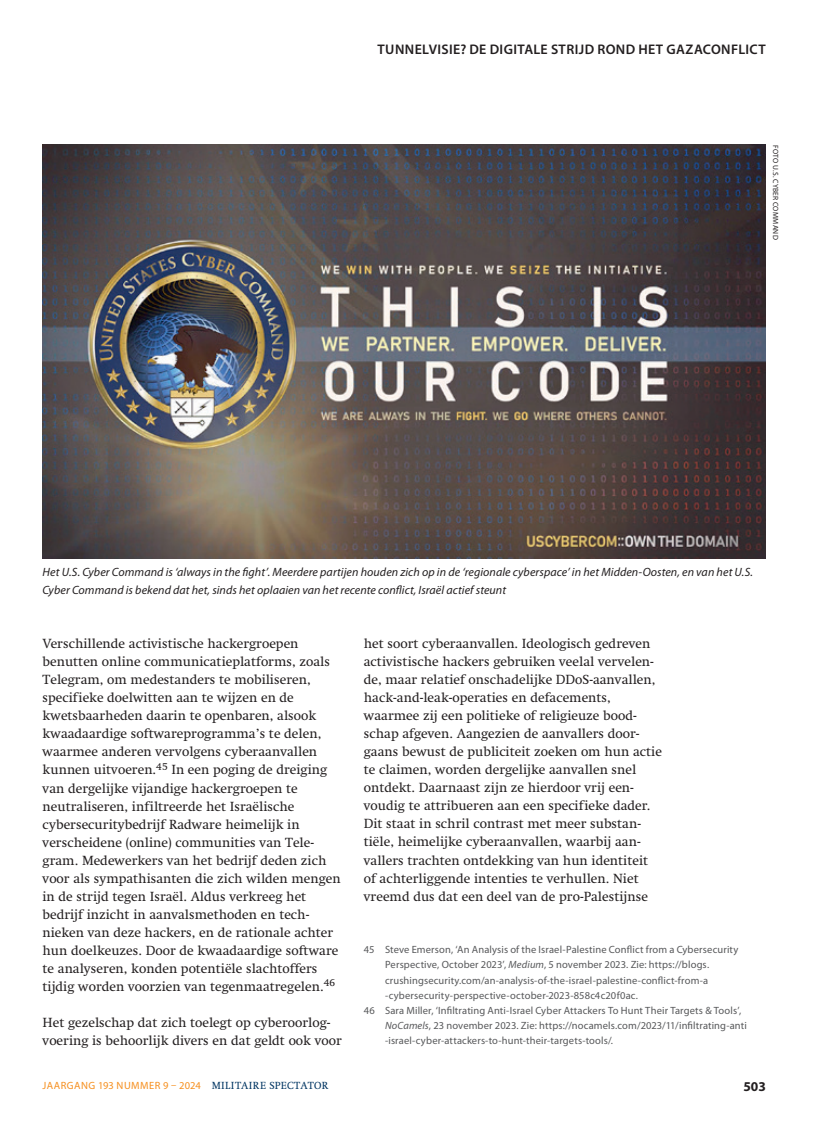
<style>
.page{position:relative;width:817px;height:1136px;background:#fff}
.page>*{position:absolute;margin:0;border:0;box-sizing:border-box;transform-origin:0 0}
.t1{font:600 13.95px "Myriad Pro";letter-spacing:.03em;color:#231f20}
.t2{font:13.5px/18px "Swift LT Std";color:#231f20}
.t3{font:700 13.5px "Myriad Pro";color:#231f20}
.t4{font:italic 12px/18px "Myriad Pro";letter-spacing:.005em;color:#231f20}
.t5{font:10.5px "Myriad Pro";letter-spacing:.01em;color:#57585a}
.t6{font:10.5px "Myriad Pro";letter-spacing:.045em;color:#f68f1e}
.t7{font:7.5px "Myriad Pro";letter-spacing:.035em;color:#231f20}
.s1{font-style:italic}
.s2{font-family:"Swift LT Std";color:#003562}
</style>
<div class="page">
<img style="left:43px;top:145px;width:722px;height:413px">
<p class="t1" style="left:377px;top:40px;width:387px">TUNNELVISIE? DE DIGITALE STRIJD ROND HET GAZACONFLICT</p>
<p class="t7" style="left:780px;top:145px;width:96px;rotate:90deg">FOTO U.S. CYBER COMMAND</p>
<p class="t4" style="left:43px;top:563px;width:712px">Het U.S. Cyber Command is ‘always in the fight’. Meerdere partijen houden zich op in de ‘regionale cyberspace’ in het Midden-Oosten, en van het U.S.<br>Cyber Command is bekend dat het, sinds het oplaaien van het recente conflict, Israël actief steunt</p>
<p class="t2" style="left:43px;top:635px;width:300px">Verschillende activistische hackergroepen benutten online communicatieplatforms, zoals Telegram, om medestanders te mobiliseren, specifieke doelwitten aan te wijzen en de kwetsbaarheden daarin te openbaren, alsook kwaadaardige softwareprogramma’s te delen, waarmee anderen vervolgens cyberaanvallen kunnen uitvoeren.<sup>45</sup> In een poging de dreiging van dergelijke vijandige hackergroepen te neutraliseren, infiltreerde het Israëlische cybersecuritybedrijf Radware heimelijk in verscheidene (online) communities van Tele&shy;gram. Medewerkers van het bedrijf deden zich voor als sympathisanten die zich wilden mengen in de strijd tegen Israël. Aldus verkreeg het bedrijf inzicht in aanvalsmethoden en tech&shy;nieken van deze hackers, en de rationale achter hun doelkeuzes. Door de kwaadaardige software te analyseren, konden potentiële slachtoffers tijdig worden voorzien van tegenmaatregelen.<sup>46</sup></p>
<p class="t2" style="left:43px;top:1013px;width:301px">Het gezelschap dat zich toelegt op cyberoorlog&shy;voering is behoorlijk divers en dat geldt ook voor</p>
<p class="t2" style="left:364px;top:635px;width:299px">het soort cyberaanvallen. Ideologisch gedreven activistische hackers gebruiken veelal vervelen&shy;de, maar relatief onschadelijke DDoS-aanvallen, hack-and-leak-operaties en defacements, waarmee zij een politieke of religieuze bood&shy;schap afgeven. Aangezien de aanvallers door&shy;gaans bewust de publiciteit zoeken om hun actie te claimen, worden dergelijke aanvallen snel ontdekt. Daarnaast zijn ze hierdoor vrij een&shy;voudig te attribueren aan een specifieke dader.<br>Dit staat in schril contrast met meer substan&shy;tiële, heimelijke cyberaanvallen, waarbij aan&shy;vallers trachten ontdekking van hun identiteit of achterliggende intenties te verhullen. Niet vreemd dus dat een deel van de pro-Palestijnse</p>
<p class="t5" style="left:364px;top:943px;width:376px">45 Steve Emerson, ‘An Analysis of the Israel-Palestine Conflict from a Cybersecurity</p>
<p class="t5" style="left:385px;top:958px;width:325px">Perspective, October 2023’, <span class="s1">Medium</span>, 5 november 2023. Zie: https://blogs.</p>
<p class="t5" style="left:385px;top:973px;width:324px">crushingsecurity.com/an-analysis-of-the-israel-palestine-conflict-from-a</p>
<p class="t5" style="left:385px;top:988px;width:254px">-cybersecurity-perspective-october-2023-858c4c20f0ac.</p>
<p class="t5" style="left:364px;top:1003px;width:379px">46 Sara Miller, ‘Infiltrating Anti-Israel Cyber Attackers To Hunt Their Targets &amp; Tools’,</p>
<p class="t5" style="left:385px;top:1018px;width:363px"><span class="s1">NoCamels</span>, 23 november 2023. Zie: https://nocamels.com/2023/11/infiltrating-anti</p>
<p class="t5" style="left:385px;top:1033px;width:229px">-israel-cyber-attackers-to-hunt-their-targets-tools/.</p>
<p class="t6" style="left:43px;top:1078px;width:287px">JAARGANG 193 NUMMER 9 – 2024 <span class="s2">MILITAIRE SPECTATOR</span></p>
<p class="t3" style="left:743px;top:1077px;width:24px">503</p>
</div>
